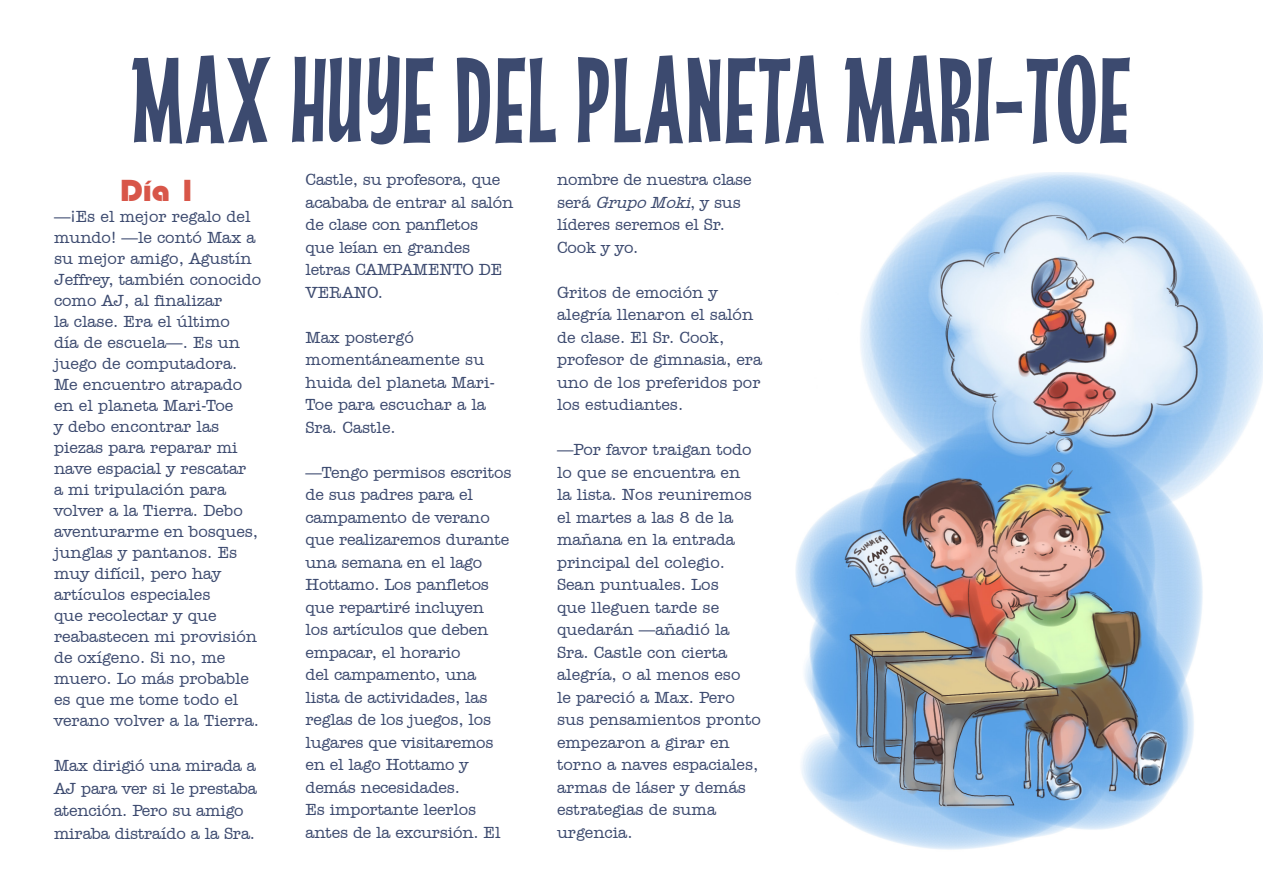
<style>
.page{position:relative;width:1263px;height:893px;background:#fff}
.page>*{position:absolute;margin:0;border:0;box-sizing:border-box;transform-origin:0 0}
.No_Spacing{font:106.05px "CC Absolutely Fabulous";color:#3c4a6f}
.No_Spacing-2{font:31.5px "Bauhaus 93";color:#d85649}
.No_Spacing-3{font:500 16.5px/22.5px "Amer Typewriter IT Cby BT";color:#3c4a6f}
.s1{font-style:italic}
</style>
<div class="page">
<img style="left:795px;top:173px;width:468px;height:677px">
<p class="No_Spacing" style="left:131px;top:54px;width:1001px">MAX HUYE DEL PLANETA MARI-TOE</p>
<p class="No_Spacing-2" style="left:120px;top:173px;width:78px">Día 1</p>
<p class="No_Spacing-3" style="left:54px;top:206px;width:209px;line-height:21px">—¡Es el mejor regalo del mundo! —le contó Max a su mejor amigo, Agustín<br>Jeffrey, también conocido como AJ, al finalizar<br>la clase. Era el último<br>día de escuela—. Es un juego de computadora.<br>Me encuentro atrapado en el planeta Mari-Toe<br>y debo encontrar las piezas para reparar mi nave espacial y rescatar<br>a mi tripulación para volver a la Tierra. Debo aventurarme en bosques, junglas y pantanos. Es muy difícil, pero hay artículos especiales<br>que recolectar y que reabastecen mi provisión de oxígeno. Si no, me muero. Lo más probable es que me tome todo el verano volver a la Tierra.</p>
<p class="No_Spacing-3" style="left:54px;top:754px;width:205px">Max dirigió una mirada a<br>AJ para ver si le prestaba atención. Pero su amigo miraba distraído a la Sra.</p>
<p class="No_Spacing-3" style="left:306px;top:168px;width:209px">Castle, su profesora, que acababa de entrar al salón de clase con panfletos<br>que leían en grandes letras CAMPAMENTO DE<br>VERANO.</p>
<p class="No_Spacing-3" style="left:306px;top:326px;width:191px">Max postergó momentáneamente su huida del planeta Mari-<br>Toe para escuchar a la<br>Sra. Castle.</p>
<p class="No_Spacing-3" style="left:306px;top:461px;width:208px">—Tengo permisos escritos de sus padres para el campamento de verano que realizaremos durante una semana en el lago<br>Hottamo. Los panfletos que repartiré incluyen<br>los artículos que deben empacar, el horario<br>del campamento, una lista de actividades, las reglas de los juegos, los lugares que visitaremos en el lago Hottamo y demás necesidades.<br>Es importante leerlos antes de la excursión. El</p>
<p class="No_Spacing-3" style="left:557px;top:168px;width:196px">nombre de nuestra clase s e r á <span class="s1">GrupoMoki</span>, y s u s líderes seremos el Sr.<br>Cook y yo.</p>
<p class="No_Spacing-3" style="left:557px;top:281px;width:207px">Gritos de emoción y alegría llenaron el salón de clase. El Sr. Cook, profesor de gimnasia, era uno de los preferidos por los estudiantes.</p>
<p class="No_Spacing-3" style="left:557px;top:438px;width:205px">—Por favor traigan todo lo que se encuentra en<br>la lista. Nos reuniremos el martes a las 8 de la mañana en la entrada principal del colegio.<br>Sean puntuales. Los<br>que lleguen tarde se quedarán —añadió la<br>Sra. Castle con cierta alegría, o al menos eso<br>le pareció a Max. Pero sus pensamientos pronto empezaron a girar en torno a naves espaciales, armas de láser y demás estrategias de suma urgencia.</p>
</div>
